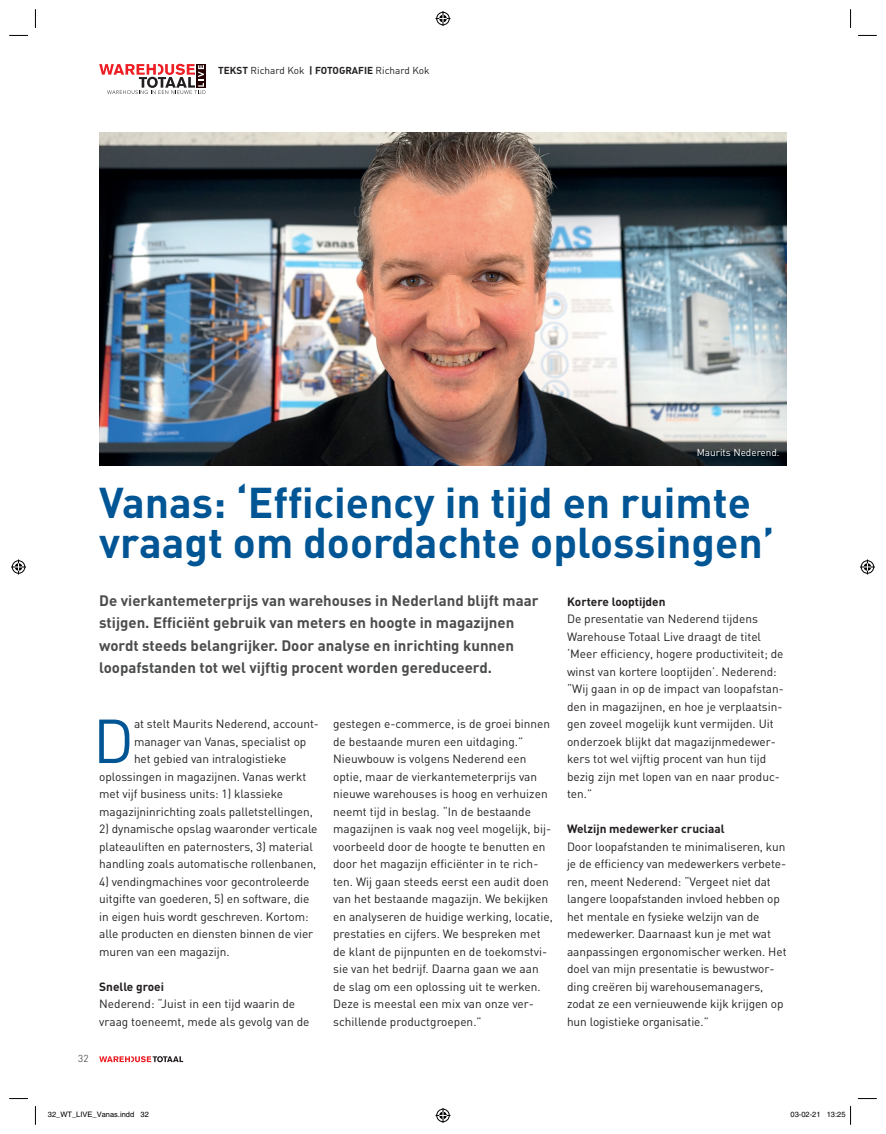
<style>
.page{position:relative;width:886px;height:1134px;background:#fff}
.page>*{position:absolute;margin:0;border:0;box-sizing:border-box;transform-origin:0 0}
.t1{font:61px "DIN";color:#005595}
.t2{font:700 42.5px/40px "DIN";color:#005595}
.t3{font:700 15px/22.5px "DIN";color:#4b4c4d}
.t4{font:11.88px/17.5px "DIN";letter-spacing:-.005em;color:#231f20}
.t5{font:700 11.88px "DIN";color:#231f20}
.t6{font:10px "DIN";color:#231f20}
.t7{font:10px "DIN";color:#fff}
.t8{font:700 10px "DIN";color:#231f20}
.t9{font:300 10px "DIN";color:#231f20}
.t10{font:7.5px "Helvetica";color:#000}
.s1{font-weight:700}
</style>
<div class="page">
<img style="left:99px;top:133px;width:688px;height:332px">
<svg style="left:99px;top:64px;width:106px;height:30px"></svg>
<svg style="left:99px;top:1056px;width:84px;height:6px"></svg>
<svg style="left:9px;top:35px;width:19px;height:1px"></svg>
<svg style="left:858px;top:35px;width:19px;height:1px"></svg>
<svg style="left:9px;top:1098px;width:19px;height:1px"></svg>
<svg style="left:858px;top:1098px;width:19px;height:1px"></svg>
<svg style="left:35px;top:9px;width:1px;height:19px"></svg>
<svg style="left:35px;top:1106px;width:1px;height:19px"></svg>
<svg style="left:850px;top:9px;width:1px;height:19px"></svg>
<svg style="left:435px;top:11px;width:15px;height:15px"></svg>
<svg style="left:435px;top:1108px;width:15px;height:15px"></svg>
<svg style="left:11px;top:559px;width:15px;height:15px"></svg>
<svg style="left:860px;top:559px;width:15px;height:15px"></svg>
<svg style="left:850px;top:1106px;width:1px;height:19px"></svg>
<p class="t8" style="left:218px;top:64px;width:13px">Tekst</p>
<p class="t6" style="left:251px;top:65px;width:180px">Richard Kok <span class="s1">| Fotografie</span> Richard Kok</p>
<p class="t7" style="left:697px;top:446px;width:84px">Maurits Nederend.</p>
<h2 class="t2" style="left:99px;top:481px;width:677px">Vanas: ‘Efficiency in tijd en ruimte vraagt om doordachte oplossingen’</h2>
<p class="t3" style="left:99px;top:588px;width:441px">De vierkantemeterprijs van warehouses in Nederland blijft maar stijgen. Efficiënt gebruik van meters en hoogte in magazijnen wordt steeds belangrijker. Door analyse en inrichting kunnen loopafstanden tot wel vijftig procent worden gereduceerd.</p>
<p class="t9" style="left:78px;top:1052px;width:12px">32</p>
<h1 class="t1" style="left:93px;top:703px;width:43px">D</h1>
<p class="t4" style="left:134px;top:715px;width:186px">at stelt Maurits Nederend, account-</p>
<p class="t4" style="left:134px;top:732px;width:174px">manager van Vanas, specialist op</p>
<p class="t4" style="left:134px;top:750px;width:154px">het gebied van intralogistieke</p>
<p class="t4" style="left:99px;top:767px;width:209px">oplossingen in magazijnen. Vanas werkt</p>
<p class="t4" style="left:99px;top:785px;width:185px">met vijf business units: 1) klassieke</p>
<p class="t4" style="left:99px;top:802px;width:215px">magazijninrichting zoals palletstellingen,</p>
<p class="t4" style="left:99px;top:820px;width:220px">2) dynamische opslag waaronder verticale plateauliften en paternosters, 3) material handling zoals automatische rollenbanen,</p>
<p class="t4" style="left:99px;top:872px;width:215px">4) vendingmachines voor gecontroleerde uitgifte van goederen, 5) en software, die in eigen huis wordt geschreven. Kortom: alle producten en diensten binnen de vier muren van een magazijn.</p>
<p class="t5" style="left:99px;top:978px;width:66px">Snelle groei</p>
<p class="t4" style="left:99px;top:995px;width:212px">Nederend: “Juist in een tijd waarin de vraag toeneemt, mede als gevolg van de</p>
<p class="t4" style="left:333px;top:715px;width:221px">gestegen e-commerce, is de groei binnen de bestaande muren een uitdaging.” Nieuwbouw is volgens Nederend een optie, maar de vierkantemeterprijs van nieuwe warehouses is hoog en verhuizen neemt tijd in beslag. “In de bestaande magazijnen is vaak nog veel mogelijk, bij&shy;voorbeeld door de hoogte te benutten en door het magazijn efficiënter in te rich&shy;ten. Wij gaan steeds eerst een audit doen van het bestaande magazijn. We bekijken en analyseren de huidige werking, locatie, prestaties en cijfers. We bespreken met de klant de pijnpunten en de toekomstvi&shy;sie van het bedrijf. Daarna gaan we aan de slag om een oplossing uit te werken.<br>Deze is meestal een mix van onze ver&shy;schillende productgroepen.”</p>
<p class="t5" style="left:567px;top:593px;width:100px">Kortere looptijden</p>
<p class="t4" style="left:567px;top:610px;width:218px">De presentatie van Nederend tijdens Warehouse Totaal Live draagt de titel ‘Meer efficiency, hogere productiviteit; de winst van kortere looptijden’. Nederend: “Wij gaan in op de impact van loopafstan&shy;den in magazijnen, en hoe je verplaatsin&shy;gen zoveel mogelijk kunt vermijden. Uit onderzoek blijkt dat magazijnmedewer&shy;kers tot wel vijftig procent van hun tijd bezig zijn met lopen van en naar produc&shy;ten.”</p>
<p class="t5" style="left:567px;top:821px;width:159px">Welzijn medewerker cruciaal</p>
<p class="t4" style="left:567px;top:837px;width:221px">Door loopafstanden te minimaliseren, kun je de efficiency van medewerkers verbete&shy;ren, meent Nederend: “Vergeet niet dat langere loopafstanden invloed hebben op het mentale en fysieke welzijn van de medewerker. Daarnaast kun je met wat aanpassingen ergonomischer werken. Het doel van mijn presentatie is bewustwor&shy;ding creëren bij warehousemanagers, zodat ze een vernieuwende kijk krijgen op hun logistieke organisatie.”</p>
<p class="t10" style="left:48px;top:1110px;width:102px">32_WT_LIVE_Vanas.indd 32</p>
<p class="t10" style="left:790px;top:1110px;width:57px">03-02-21 13:25</p>
</div>
